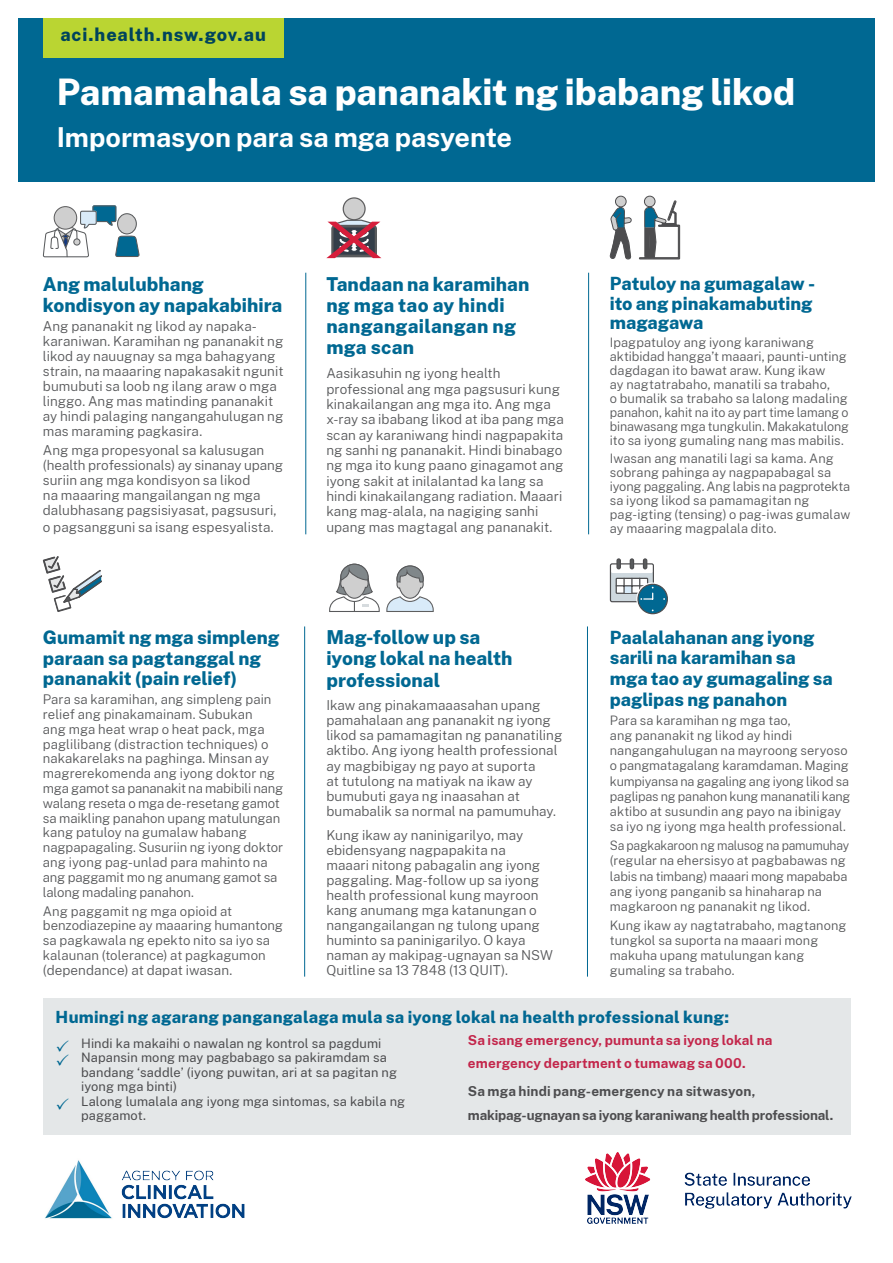
<style>
.page{position:relative;width:893px;height:1263px;background:#fff}
.page>*{position:absolute;margin:0;border:0;box-sizing:border-box;transform-origin:0 0}
.t1{font:800 36px "Public Sans";letter-spacing:-.005em;color:#fff}
.t2{font:700 27px "Public Sans";letter-spacing:-.005em;color:#fff}
.t3{font:800 18.9px/21px "Public Sans";color:#006892}
.t4{font:800 18.45px/20.5px "Public Sans";color:#006892}
.t5{font:800 18px/20.7px "Public Sans";color:#006892}
.t6{font:800 18px "Public Sans";letter-spacing:.05em;color:#00445c}
.t7{font:800 16.5px "Public Sans";letter-spacing:.015em;color:#006892}
.t8{font:300 13.5px/15.1px "Public Sans";letter-spacing:.005em;color:#58595b}
.t9{font:700 13.5px/23.7px "Public Sans";letter-spacing:-.01em;color:#4d4d4f}
.t10{font:700 13.5px/23.7px "Public Sans";letter-spacing:.01em;color:#c3264b}
.t11{font:300 13.2px/14.9px "Public Sans";color:#58595b}
.t12{font:300 12.9px/14.1px "Public Sans";letter-spacing:.005em;color:#58595b}
.t13{font:12.9px/14.4px "Public Sans";letter-spacing:.01em;color:#4d4d4f}
.t14{font:300 12.9px/15.1px "Public Sans";letter-spacing:.005em;color:#58595b;scale:.95 1}
</style>
<div class="page">
<div style="left:18px;top:18px;width:857px;height:164px;background:#006892"></div>
<hr style="left:305px;top:273px;width:1px;height:261px;background:#006892">
<hr style="left:588px;top:273px;width:1px;height:261px;background:#006892">
<div style="left:610px;top:563px;width:44px;height:39px;border:1px solid #4d4d4f;border-radius:2px"></div>
<div style="left:616px;top:558px;width:5px;height:11px;border:1px solid #4d4d4f;border-radius:2px"></div>
<div style="left:630px;top:558px;width:4px;height:11px;border:1px solid #4d4d4f;border-radius:2px"></div>
<div style="left:643px;top:558px;width:4px;height:11px;border:1px solid #4d4d4f;border-radius:2px"></div>
<svg style="left:636px;top:582px;width:32px;height:33px"></svg>
<div style="left:638px;top:584px;width:29px;height:30px;background:#006892;border-radius:50%"></div>
<div style="left:637px;top:584px;width:31px;height:30px;border:1px solid #4d4d4f;border-radius:50%"></div>
<svg style="left:610px;top:559px;width:44px;height:41px"></svg>
<svg style="left:42px;top:556px;width:60px;height:56px"></svg>
<div style="left:343px;top:198px;width:22px;height:22px;background:#cfcfcf;border-radius:50%"></div>
<div style="left:343px;top:197px;width:23px;height:23px;border:1px solid #5e5e5f;border-radius:50%"></div>
<svg style="left:326px;top:219px;width:55px;height:39px"></svg>
<svg style="left:42px;top:205px;width:98px;height:53px"></svg>
<svg style="left:386px;top:565px;width:48px;height:47px"></svg>
<svg style="left:329px;top:563px;width:51px;height:49px"></svg>
<hr style="left:304px;top:626px;width:1px;height:351px;background:#006892">
<hr style="left:587px;top:626px;width:1px;height:351px;background:#006892">
<div style="left:43px;top:19px;width:240px;height:39px;background:#bad532"></div>
<div style="left:43px;top:998px;width:807px;height:136px;background:#e4e7e8"></div>
<svg style="left:639px;top:195px;width:41px;height:65px"></svg>
<svg style="left:610px;top:195px;width:22px;height:64px"></svg>
<img style="left:45px;top:1160px;width:200px;height:59px">
<img style="left:586px;top:1153px;width:266px;height:70px">
<h3 class="t6" style="left:60px;top:21px;width:207px">aci.health.nsw.gov.au</h3>
<h1 class="t1" style="left:57px;top:64px;width:740px">Pamamahala sa pananakit ng ibabang likod</h1>
<h2 class="t2" style="left:57px;top:118px;width:457px">Impormasyon para sa mga pasyente</h2>
<h3 class="t3" style="left:43px;top:272px;width:241px">Ang malulubhang kondisyon ay napakabihira</h3>
<p class="t8" style="left:43px;top:318px;width:242px">Ang pananakit ng likod ay napaka&shy;karaniwan. Karamihan ng pananakit ng likod ay nauugnay sa mga bahagyang strain, na maaaring napakasakit ngunit bumubuti sa loob ng ilang araw o mga linggo. Ang mas matinding pananakit ay hindi palaging nangangahulugan ng mas maraming pagkasira.</p>
<p class="t8" style="left:43px;top:442px;width:242px">Ang mga propesyonal sa kalusugan (health professionals) ay sinanay upang suriin ang mga kondisyon sa likod<br>na maaaring mangailangan ng mga dalubhasang pagsisiyasat, pagsusuri,</p>
<p class="t8" style="left:43px;top:519px;width:232px">o pagsangguni sa isang espesyalista.</p>
<h3 class="t4" style="left:43px;top:626px;width:238px">Gumamit ng mga simpleng paraan sa pagtanggal ng pananakit (pain relief)</h3>
<p class="t11" style="left:43px;top:691px;width:242px">Para sa karamihan, ang simpleng pain relief ang pinakamainam. Subukan<br>ang mga heat wrap o heat pack, mga paglilibang (distraction techniques) o nakakarelaks na paghinga. Minsan ay magrerekomenda ang iyong doktor ng mga gamot sa pananakit na mabibili nang walang reseta o mga de-resetang gamot sa maikling panahon upang matulungan kang patuloy na gumalaw habang nagpapagaling. Susuriin ng iyong doktor ang iyong pag-unlad para mahinto na ang paggamit mo ng anumang gamot sa lalong madaling panahon.</p>
<p class="t11" style="left:43px;top:903px;width:242px">Ang paggamit ng mga opioid at benzodiazepine ay maaaring humantong sa pagkawala ng epekto nito sa iyo sa kalaunan (tolerance) at pagkagumon</p>
<p class="t8" style="left:43px;top:962px;width:191px">(dependance) at dapat iwasan.</p>
<h3 class="t3" style="left:326px;top:272px;width:205px">Tandaan na karamihan ng mga tao ay hindi nangangailangan ng mga scan</h3>
<p class="t8" style="left:326px;top:365px;width:239px">Aasikasuhin ng iyong health professional ang mga pagsusuri kung kinakailangan ang mga ito. Ang mga x-ray sa ibabang likod at iba pang mga scan ay karaniwang hindi nagpapakita ng sanhi ng pananakit. Hindi binabago ng mga ito kung paano ginagamot ang iyong sakit at inilalantad ka lang sa hindi kinakailangang radiation. Maaari kang mag-alala, na nagiging sanhi upang mas magtagal ang pananakit.</p>
<h3 class="t3" style="left:326px;top:626px;width:188px">Mag-follow up sa iyong lokal na health professional</h3>
<p class="t8" style="left:326px;top:697px;width:238px">Ikaw ang pinakamaaasahan upang pamahalaan ang pananakit ng iyong likod sa pamamagitan ng pananatiling aktibo. Ang iyong health professional ay magbibigay ng payo at suporta<br>at tutulong na matiyak na ikaw ay bumubuti gaya ng inaasahan at bumabalik sa normal na pamumuhay.</p>
<p class="t8" style="left:326px;top:826px;width:228px">Kung ikaw ay naninigarilyo, may ebidensyang nagpapakita na<br>maaari nitong pabagalin ang iyong paggaling. Mag-follow up sa iyong health professional kung mayroon kang anumang mga katanungan o nangangailangan ng tulong upang huminto sa paninigarilyo. O kaya naman ay makipag-ugnayan sa NSW<br>Quitline sa 13 7848 (13 QUIT).</p>
<h3 class="t5" style="left:610px;top:272px;width:207px;line-height:19.8px">Patuloy na gumagalaw - ito ang pinakamabuting magagawa</h3>
<p class="t12" style="left:610px;top:334px;width:241px">Ipagpatuloy ang iyong karaniwang aktibidad hangga’t maaari, paunti-unting dagdagan ito bawat araw. Kung ikaw<br>ay nagtatrabaho, manatili sa trabaho,<br>o bumalik sa trabaho sa lalong madaling panahon, kahit na ito ay part time lamang o binawasang mga tungkulin. Makakatulong ito sa iyong gumaling nang mas mabilis.</p>
<p class="t12" style="left:610px;top:450px;width:242px">Iwasan ang manatili lagi sa kama. Ang sobrang pahinga ay nagpapabagal sa iyong paggaling. Ang labis na pagprotekta sa iyong likod sa pamamagitan ng pag-igting (tensing) o pag-iwas gumalaw ay maaaring magpalala dito.</p>
<h3 class="t5" style="left:610px;top:625px;width:224px">Paalalahanan ang iyong sarili na karamihan sa mga tao ay gumagaling sa paglipas ng panahon</h3>
<p class="t12" style="left:610px;top:712px;width:242px;line-height:15.1px">Para sa karamihan ng mga tao,<br>ang pananakit ng likod ay hindi nangangahulugan na mayroong seryoso o pangmatagalang karamdaman. Maging kumpiyansa na gagaling ang iyong likod sa paglipas ng panahon kung mananatili kang aktibo at susundin ang payo na ibinigay sa iyo ng iyong mga health professional.</p>
<p class="t14" style="left:610px;top:837px;width:253px">Sa pagkakaroon ng malusog na pamumuhay (regular na ehersisyo at pagbabawas ng labis na timbang) maaari mong mapababa ang iyong panganib sa hinaharap na magkaroon ng pananakit ng likod.</p>
<p class="t12" style="left:610px;top:917px;width:238px;line-height:15.1px">Kung ikaw ay nagtatrabaho, magtanong tungkol sa suporta na maaari mong makuha upang matulungan kang gumaling sa trabaho.</p>
<p class="t7" style="left:56px;top:1004px;width:675px">Humingi ng agarang pangangalaga mula sa iyong lokal na health professional kung:</p>
<p class="t13" style="left:81px;top:1035px;width:325px">Hindi ka makaihi o nawalan ng kontrol sa pagdumi Napansin mong may pagbabago sa pakiramdam sa bandang ‘saddle’ (iyong puwitan, ari at sa pagitan ng iyong mga binti)<br>Lalong lumalala ang iyong mga sintomas, sa kabila ng paggamot.</p>
<p class="t10" style="left:468px;top:1027px;width:306px">Sa isang emergency, pumunta sa iyong lokal na emergency department o tumawag sa 000.</p>
<p class="t9" style="left:468px;top:1079px;width:367px">Sa mga hindi pang-emergency na sitwasyon, makipag-ugnayan sa iyong karaniwang health professional.</p>
</div>
